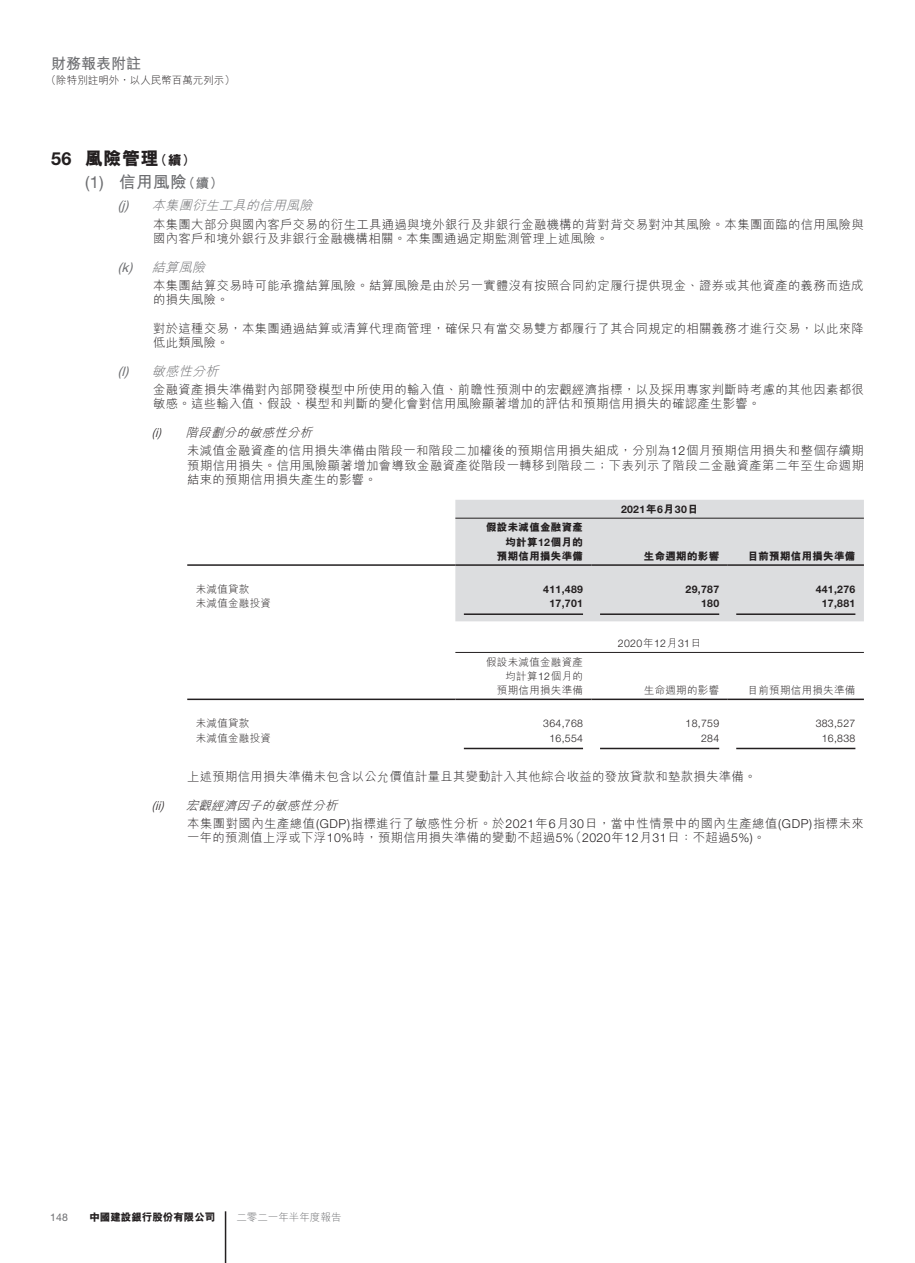
<style>
.page{position:relative;width:915px;height:1263px;background:#fff}
.page>*{position:absolute;margin:0;border:0;box-sizing:border-box;transform-origin:0 0}
.t1{font:800 18px "M Hei HK";color:#231f20}
.t2{font:700 16.5px "M Hei HK";color:#6c6d70}
.t3{font:700 15px "M Hei HK";color:#6c6d70}
.t4{font:italic 300 13.05px "M Hei HK";color:#6c6d70}
.t5{font:300 12.3px/14.2px "M Hei HK";letter-spacing:.03em;color:#231f20}
.t6{font:italic 300 12.3px "Helvetica Neue LT Std";color:#231f20}
.t7{font:300 10.5px/14.2px "M Hei HK";letter-spacing:.03em;color:#231f20;text-align:right}
.t8{font:300 10.5px "Helvetica Neue LT Std";letter-spacing:.03em;color:#231f20}
.t9{font:700 10.5px "Helvetica Neue LT Std";letter-spacing:.03em;color:#231f20}
.t10{font:800 10.5px/14.2px "M Hei HK";letter-spacing:.03em;color:#231f20;text-align:right}
.t11{font:300 10.5px "M Hei HK";color:#231f20}
.t12{font:800 10.5px "M Hei HK";color:#231f20}
.t13{font:300 10.5px "M Hei HK";color:#6c6d70}
.t14{font:10.5px "Helvetica Neue LT Std";color:#6c6d70}
.s1{font-family:"Helvetica Neue LT Std";font-weight:700}
.s2{font-size:13.5px}
.s3{font-family:"Helvetica Neue LT Std";font-weight:400}
.s4{font-family:"Helvetica Neue LT Std";font-style:italic}
.s5{font-style:italic}
.s6{font-family:"Helvetica Neue LT Std"}
.s7{font-family:"M Hei HK";font-weight:800}
.s8{font-family:"M Hei HK"}
</style>
<div class="page">
<hr style="left:225px;top:1211px;width:1px;height:52px;background:#231f20">
<div style="left:455px;top:500px;width:408px;height:121px;background:#dcdddf"></div>
<hr style="left:455px;top:518px;width:408px;height:1px;background:#231f20">
<hr style="left:187px;top:564px;width:268px;height:2px;background:#231f20">
<hr style="left:455px;top:564px;width:136px;height:2px;background:#231f20">
<hr style="left:591px;top:564px;width:136px;height:2px;background:#231f20">
<hr style="left:727px;top:564px;width:136px;height:2px;background:#231f20">
<hr style="left:463px;top:613px;width:120px;height:2px;background:#231f20">
<hr style="left:600px;top:613px;width:119px;height:2px;background:#231f20">
<hr style="left:736px;top:613px;width:119px;height:2px;background:#231f20">
<hr style="left:455px;top:652px;width:408px;height:1px;background:#231f20">
<hr style="left:187px;top:698px;width:268px;height:2px;background:#231f20">
<hr style="left:455px;top:698px;width:136px;height:2px;background:#231f20">
<hr style="left:591px;top:698px;width:136px;height:2px;background:#231f20">
<hr style="left:727px;top:698px;width:136px;height:2px;background:#231f20">
<hr style="left:463px;top:748px;width:120px;height:1px;background:#231f20">
<hr style="left:600px;top:748px;width:119px;height:1px;background:#231f20">
<hr style="left:736px;top:748px;width:119px;height:1px;background:#231f20">
<p class="t3" style="left:51px;top:52px;width:91px">財務報表附註</p>
<p class="t11" style="left:46px;top:75px;width:190px">（除特別註明外，以人民幣百萬元列示）</p>
<h1 class="t1" style="left:51px;top:146px;width:146px"><span class="s1">56</span> 風險管理<span class="s2">（續）</span></h1>
<h2 class="t2" style="left:85px;top:170px;width:140px"><span class="s3">(1)</span> 信用風險<span class="s2">（續）</span></h2>
<p class="t4" style="left:118px;top:199px;width:200px"><span class="s3">(j)</span> 本集團衍生工具的信用風險</p>
<p class="t5" style="left:153px;top:217px;width:712px">本集團大部分與國內客戶交易的衍生工具通過與境外銀行及非銀行金融機構的背對背交易對沖其風險。本集團面臨的信用風險與國內客戶和境外銀行及非銀行金融機構相關。本集團通過定期監測管理上述風險。</p>
<p class="t4" style="left:118px;top:260px;width:92px"><span class="s3">(k)</span> 結算風險</p>
<p class="t5" style="left:153px;top:278px;width:712px">本集團結算交易時可能承擔結算風險。結算風險是由於另一實體沒有按照合同約定履行提供現金、證券或其他資產的義務而造成的損失風險。</p>
<p class="t5" style="left:153px;top:321px;width:712px">對於這種交易，本集團通過結算或清算代理商管理，確保只有當交易雙方都履行了其合同規定的相關義務才進行交易，以此來降低此類風險。</p>
<p class="t4" style="left:118px;top:364px;width:106px"><span class="s3">(l)</span> 敏感性分析</p>
<p class="t5" style="left:153px;top:382px;width:712px">金融資產損失準備對內部開發模型中所使用的輸入值、前瞻性預測中的宏觀經濟指標，以及採用專家判斷時考慮的其他因素都很敏感。這些輸入值、假設、模型和判斷的變化會對信用風險顯著增加的評估和預期信用損失的確認產生影響。</p>
<p class="t5" style="left:187px;top:423px;width:677px;line-height:18.5px;text-indent:-35px"><span class="s4">(i)</span> <span class="s5">階段劃分的敏感性分析<br></span>未減值金融資產的信用損失準備由階段一和階段二加權後的預期信用損失組成，分別為<span class="s6">12</span>個月預期信用損失和整個存續期</p>
<p class="t5" style="left:187px;top:458px;width:678px">預期信用損失。信用風險顯著增加會導致金融資產從階段一轉移到階段二；下表列示了階段二金融資產第二年至生命週期結束的預期信用損失產生的影響。</p>
<p class="t9" style="left:620px;top:502px;width:79px">2021<span class="s7">年</span>6<span class="s7">月</span>30<span class="s7">日</span></p>
<p class="t10" style="left:486px;top:521px;width:98px">假設未減值金融資產均計算<span class="s1">12</span>個月的<br>預期信用損失準備</p>
<p class="t10" style="left:643px;top:549px;width:77px">生命週期的影響</p>
<p class="t10" style="left:747px;top:549px;width:109px">目前預期信用損失準備</p>
<p class="t7" style="left:196px;top:582px;width:55px">未減值貸款</p>
<p class="t9" style="left:543px;top:583px;width:41px">411,489</p>
<p class="t9" style="left:685px;top:583px;width:35px">29,787</p>
<p class="t9" style="left:815px;top:583px;width:41px">441,276</p>
<p class="t7" style="left:196px;top:596px;width:77px">未減值金融投資</p>
<p class="t9" style="left:549px;top:597px;width:35px">17,701</p>
<p class="t9" style="left:700px;top:597px;width:20px">180</p>
<p class="t9" style="left:821px;top:597px;width:35px">17,881</p>
<p class="t8" style="left:617px;top:637px;width:85px">2020<span class="s8">年</span>12<span class="s8">月</span>31<span class="s8">日</span></p>
<p class="t7" style="left:486px;top:655px;width:98px">假設未減值金融資產均計算<span class="s6">12</span>個月的<br>預期信用損失準備</p>
<p class="t7" style="left:643px;top:683px;width:77px">生命週期的影響</p>
<p class="t7" style="left:747px;top:683px;width:109px">目前預期信用損失準備</p>
<p class="t7" style="left:196px;top:716px;width:55px">未減值貸款</p>
<p class="t8" style="left:543px;top:717px;width:41px">364,768</p>
<p class="t8" style="left:685px;top:717px;width:35px">18,759</p>
<p class="t8" style="left:815px;top:717px;width:41px">383,527</p>
<p class="t7" style="left:196px;top:730px;width:77px">未減值金融投資</p>
<p class="t8" style="left:549px;top:731px;width:35px">16,554</p>
<p class="t8" style="left:700px;top:731px;width:20px">284</p>
<p class="t8" style="left:821px;top:731px;width:35px">16,838</p>
<p class="t5" style="left:187px;top:769px;width:570px">上述預期信用損失準備未包含以公允價值計量且其變動計入其他綜合收益的發放貸款和墊款損失準備。</p>
<p class="t6" style="left:152px;top:798px;width:14px">(ii)</p>
<p class="t5" style="left:186px;top:795px;width:679px;line-height:18.5px"><span class="s5">宏觀經濟因子的敏感性分析<br></span>本集團對國內生產總值<span class="s6">(GDP)</span>指標進行了敏感性分析。於<span class="s6">2021</span>年<span class="s6">6</span>月<span class="s6">30</span>日，當中性情景中的國內生產總值<span class="s6">(GDP)</span>指標未來</p>
<p class="t5" style="left:187px;top:830px;width:579px">一年的預測值上浮或下浮<span class="s6">10%</span>時，預期信用損失準備的變動不超過<span class="s6">5%</span>（<span class="s6">2020</span>年<span class="s6">12</span>月<span class="s6">31</span>日：不超過<span class="s6">5%)</span>。</p>
<p class="t14" style="left:50px;top:1210px;width:19px">148</p>
<p class="t12" style="left:89px;top:1210px;width:127px">中國建設銀行股份有限公司</p>
<p class="t13" style="left:236px;top:1211px;width:106px">二零二一年半年度報告</p>
</div>
